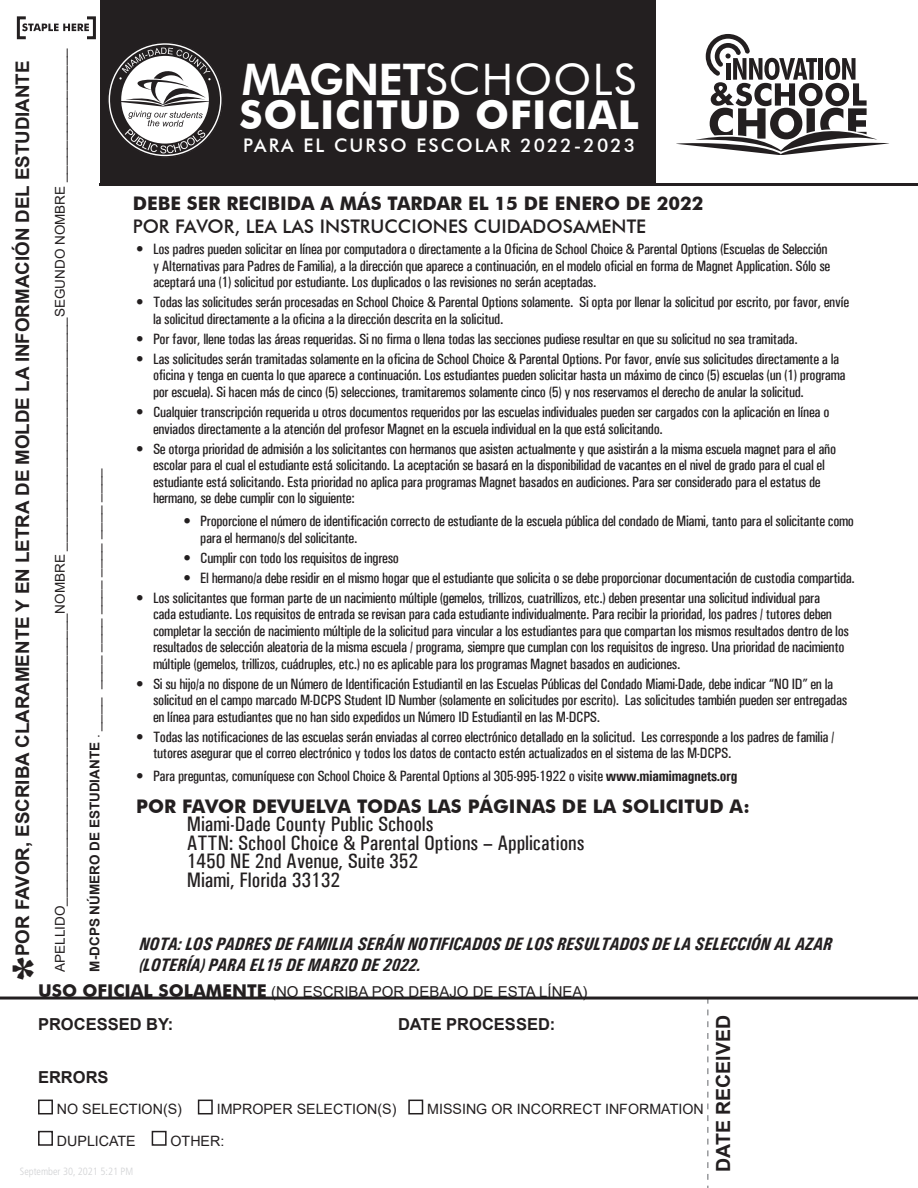
<style>
.page{position:relative;width:918px;height:1188px;background:#fff}
.page>*{position:absolute;margin:0;border:0;box-sizing:border-box;transform-origin:0 0}
.t1{font:43.5px "Futura BT";letter-spacing:.03em;color:#fff}
.t2{font:700 39.75px "Futura BT";letter-spacing:.02em;color:#fff}
.t3{font:500 condensed 21px "Univers";color:#231f20}
.t4{font:700 19.5px "Arial";color:#231f20}
.t5{font:700 18.75px/22.5px "Futura BT";color:#231f20}
.t6{font:700 18.75px "Arial";color:#231f20}
.t7{font:500 18.75px "Futura BT";letter-spacing:.11em;color:#fff}
.t8{font:italic 700 condensed 18px/21px "Univers";letter-spacing:-.01em;color:#231f20}
.t9{font:700 16.5px "Arial";color:#231f20}
.t10{font:500 condensed 15px/16.5px "Univers";letter-spacing:-.02em;color:#231f20}
.t11{font:15px "Arial";color:#231f20}
.t12{font:14.25px "Arial";color:#231f20}
.t13{font:300 condensed 10.5px "Frutiger LT Std";color:#d1d2d4}
.s1{font-family:"Rockwell";font-weight:800;font-size:39.75px}
.s2{font-size:13.5px}
.s3{font-weight:700;font-size:13.5px}
.s4{font-weight:800}
.s5{font-weight:500}
.s6{font-weight:700}
.s7{font-family:"Futura BT";font-weight:700;font-size:17.55px}
</style>
<div class="page">
<div style="left:38px;top:1100px;width:15px;height:14px;border:2px solid #231f20"></div>
<div style="left:198px;top:1100px;width:15px;height:14px;border:2px solid #231f20"></div>
<div style="left:408px;top:1100px;width:15px;height:14px;border:2px solid #231f20"></div>
<div style="left:38px;top:1131px;width:15px;height:15px;border:2px solid #231f20"></div>
<div style="left:152px;top:1131px;width:15px;height:15px;border:2px solid #231f20"></div>
<svg style="left:707px;top:1000px;width:2px;height:188px"></svg>
<hr style="left:0;top:997px;width:918px;height:3px;background:#231f20">
<svg style="left:22px;top:23px;width:64px;height:8px"></svg>
<div style="left:17px;top:16px;width:10px;height:23px;border:3px solid #231f20"></div>
<div style="left:86px;top:16px;width:10px;height:23px;border:3px solid #231f20"></div>
<hr style="left:100px;top:183px;width:818px;height:3px;background:#231f20">
<div style="left:100px;top:0;width:555px;height:183px;background:#231f20"></div>
<svg style="left:108px;top:43px;width:115px;height:114px"></svg>
<svg style="left:676px;top:34px;width:213px;height:120px"></svg>
<p class="t6" style="left:9px;top:981px;width:922px;rotate:-90deg"><span class="s1">*</span>POR FAVOR, ESCRIBA CLARAMENTE Y EN LETRA DE MOLDE LA INFORMACIÓN DEL ESTUDIANTE</p>
<p class="t11" style="left:49px;top:972px;width:925px;rotate:-90deg"><span class="s2">APELLIDO</span>___________________________________<span class="s2">NOMBRE</span> ____________________________<span class="s2">SEGUNDO NOMBRE</span> ________________</p>
<p class="t11" style="left:84px;top:972px;width:505px;rotate:-90deg"><span class="s3">M-DCPS NÚMERO DE ESTUDIANTE</span> <span class="s2">.</span> ____ ____ ____ ____ ____ ____ ____</p>
<p class="t1" style="left:242px;top:53px;width:396px"><span class="s4">MAGNET</span>SCHOOLS</p>
<p class="t2" style="left:239px;top:91px;width:401px">SOLICITUD OFICIAL</p>
<p class="t7" style="left:243px;top:134px;width:393px">PARA EL CURSO ESCOLAR 2022-2023</p>
<p class="t5" style="left:133px;top:192px;width:572px">DEBE SER RECIBIDA A MÁS TARDAR EL 15 DE ENERO DE 2022<br><span class="s5">POR FAVOR, LEA LAS INSTRUCCIONES CUIDADOSAMENTE</span></p>
<p class="t10" style="left:153px;top:241px;width:679px;text-indent:-17px">• Los padres pueden solicitar en línea por computadora o directamente a la Oficina de School Choice &amp; Parental Options (Escuelas de Selección y Alternativas para Padres de Familia), a la dirección que aparece a continuación, en el modelo oficial en forma de Magnet Application. Sólo se aceptará una (1) solicitud por estudiante. Los duplicados o las revisiones no serán aceptadas.</p>
<p class="t10" style="left:153px;top:294px;width:698px;text-indent:-17px">• Todas las solicitudes serán procesadas en School Choice &amp; Parental Options solamente. Si opta por llenar la solicitud por escrito, por favor, envíe la solicitud directamente a la oficina a la dirección descrita en la solicitud.</p>
<p class="t10" style="left:136px;top:331px;width:663px">• Por favor, llene todas las áreas requeridas. Si no firma o llena todas las secciones pudiese resultar en que su solicitud no sea tramitada.</p>
<p class="t10" style="left:153px;top:351px;width:694px;text-indent:-17px">• Las solicitudes serán tramitadas solamente en la oficina de School Choice &amp; Parental Options. Por favor, envíe sus solicitudes directamente a la oficina y tenga en cuenta lo que aparece a continuación. Los estudiantes pueden solicitar hasta un máximo de cinco (5) escuelas (un (1) programa por escuela). Si hacen más de cinco (5) selecciones, tramitaremos solamente cinco (5) y nos reservamos el derecho de anular la solicitud.</p>
<p class="t10" style="left:153px;top:404px;width:678px;text-indent:-17px">• Cualquier transcripción requerida u otros documentos requeridos por las escuelas individuales pueden ser cargados con la aplicación en línea o enviados directamente a la atención del profesor Magnet en la escuela individual en la que está solicitando.</p>
<p class="t10" style="left:153px;top:440px;width:685px;text-indent:-17px">• Se otorga prioridad de admisión a los solicitantes con hermanos que asisten actualmente y que asistirán a la misma escuela magnet para el año escolar para el cual el estudiante está solicitando. La aceptación se basará en la disponibilidad de vacantes en el nivel de grado para el cual el estudiante está solicitando. Esta prioridad no aplica para programas Magnet basados en audiciones. Para ser considerado para el estatus de hermano, se debe cumplir con lo siguiente:</p>
<p class="t10" style="left:200px;top:513px;width:655px;text-indent:-17px">• Proporcione el número de identificación correcto de estudiante de la escuela pública del condado de Miami, tanto para el solicitante como para el hermano/s del solicitante.</p>
<p class="t10" style="left:184px;top:549px;width:217px">• Cumplir con todo los requisitos de ingreso</p>
<p class="t10" style="left:184px;top:569px;width:673px">• El hermano/a debe residir en el mismo hogar que el estudiante que solicita o se debe proporcionar documentación de custodia compartida.</p>
<p class="t10" style="left:153px;top:589px;width:697px;text-indent:-17px">• Los solicitantes que forman parte de un nacimiento múltiple (gemelos, trillizos, cuatrillizos, etc.) deben presentar una solicitud individual para<br>cada estudiante. Los requisitos de entrada se revisan para cada estudiante individualmente. Para recibir la prioridad, los padres / tutores deben completar la sección de nacimiento múltiple de la solicitud para vincular a los estudiantes para que compartan los mismos resultados dentro de los resultados de selección aleatoria de la misma escuela / programa, siempre que cumplan con los requisitos de ingreso. Una prioridad de nacimiento múltiple (gemelos, trillizos, cuádruples, etc.) no es aplicable para los programas Magnet basados en audiciones.</p>
<p class="t10" style="left:153px;top:675px;width:696px;text-indent:-17px">• Si su hijo/a no dispone de un Número de Identificación Estudiantil en las Escuelas Públicas del Condado Miami-Dade, debe indicar “NO ID” en la solicitud en el campo marcado M-DCPS Student ID Number (solamente en solicitudes por escrito). Las solicitudes también pueden ser entregadas en línea para estudiantes que no han sido expedidos un Número ID Estudiantil en las M-DCPS.</p>
<p class="t10" style="left:153px;top:728px;width:683px;text-indent:-17px">• Todas las notificaciones de las escuelas serán enviadas al correo electrónico detallado en la solicitud. Les corresponde a los padres de familia / tutores asegurar que el correo electrónico y todos los datos de contacto estén actualizados en el sistema de las M-DCPS.</p>
<p class="t10" style="left:136px;top:767px;width:603px">• Para preguntas, comuníquese con School Choice &amp; Parental Options al 305-995-1922 o visite <span class="s6">www.miamimagnets.org</span></p>
<p class="t5" style="left:136px;top:795px;width:615px">POR FAVOR DEVUELVA TODAS LAS PÁGINAS DE LA SOLICITUD A:</p>
<p class="t3" style="left:187px;top:812px;width:248px">Miami-Dade County Public Schools</p>
<p class="t3" style="left:187px;top:830px;width:399px">ATTN: School Choice &amp; Parental Options – Applications</p>
<p class="t3" style="left:187px;top:849px;width:233px">1450 NE 2nd Avenue, Suite 352</p>
<p class="t3" style="left:187px;top:867px;width:155px">Miami, Florida 33132</p>
<p class="t8" style="left:140px;top:934px;width:694px">NOTA: LOS PADRES DE FAMILIA SERÁN NOTIFICADOS DE LOS RESULTADOS DE LA SELECCIÓN AL AZAR (LOTERÍA) PARA EL15 DE MARZO DE 2022.</p>
<p class="t11" style="left:38px;top:981px;width:551px"><span class="s7">USO OFICIAL SOLAMENTE</span> (NO ESCRIBA POR DEBAJO DE ESTA LÍNEA)</p>
<p class="t9" style="left:38px;top:1012px;width:137px">PROCESSED BY:</p>
<p class="t9" style="left:398px;top:1012px;width:159px">DATE PROCESSED:</p>
<p class="t9" style="left:38px;top:1066px;width:72px">ERRORS</p>
<p class="t12" style="left:57px;top:1100px;width:127px">NO SELECTION(S)</p>
<p class="t12" style="left:217px;top:1100px;width:181px">IMPROPER SELECTION(S)</p>
<p class="t12" style="left:427px;top:1100px;width:278px">MISSING OR INCORRECT INFORMATION</p>
<p class="t12" style="left:57px;top:1131px;width:80px">DUPLICATE</p>
<p class="t12" style="left:171px;top:1131px;width:55px">OTHER:</p>
<p class="t13" style="left:20px;top:1165px;width:115px">September 30, 2021 5:21 PM</p>
<p class="t4" style="left:710px;top:1172px;width:158px;rotate:-90deg">DATE RECEIVED</p>
</div>
